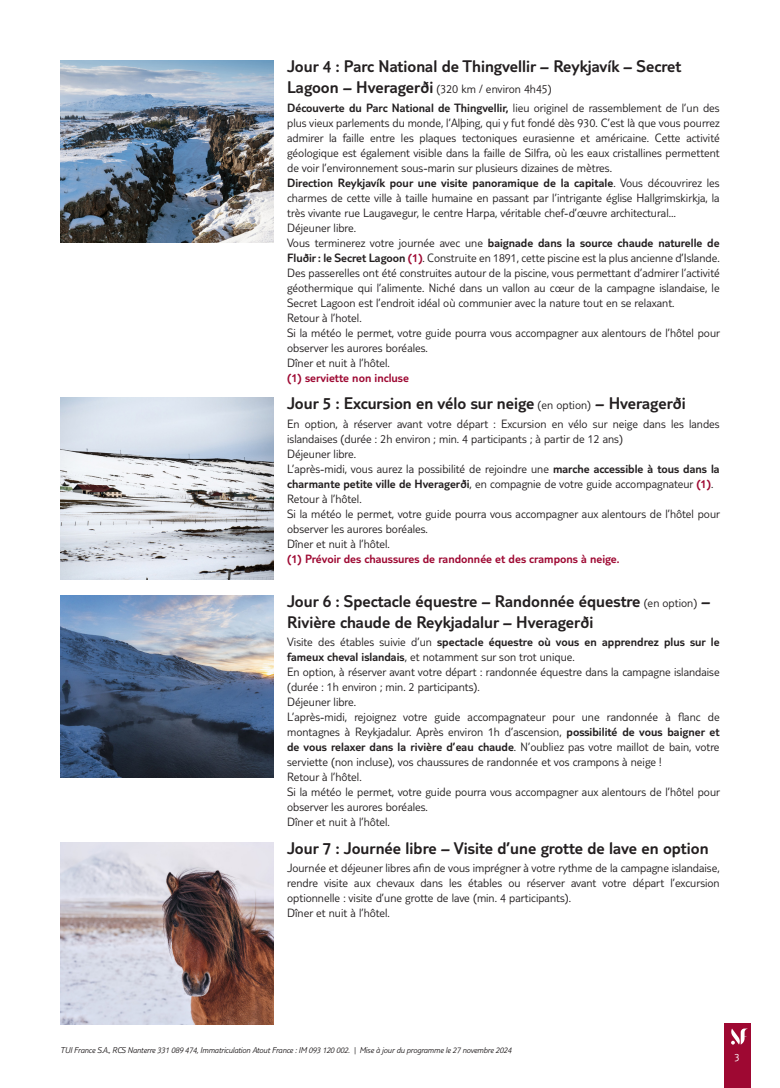
<style>
.page{position:relative;width:780px;height:1088px;background:#fff}
.page>*{position:absolute;margin:0;border:0;box-sizing:border-box;transform-origin:0 0}
.t1{font:300 17.5px/21px "TUI Type";color:#231f20}
.t2{font:300 12.5px/15px "TUI Type";color:#231f20}
.t3{font:300 12.5px "TUI Type";color:#9e0832}
.t4{font:300 11.25px "TUI Type";color:#fff}
.t5{font:italic 300 8.75px "TUI Type";letter-spacing:-.02em;color:#231f20}
.s1{font-size:17.5px}
.s2{font-style:inherit}
.s3{color:#9e0832}
.s4{font-size:12.5px}
</style>
<div class="page">
<div style="left:724px;top:1023px;width:26px;height:65px;background:#9e0832"></div>
<svg style="left:731px;top:1028px;width:17px;height:16px"></svg>
<img style="left:60px;top:60px;width:213px;height:182px">
<img style="left:60px;top:397px;width:213px;height:182px">
<img style="left:60px;top:595px;width:213px;height:182px">
<img style="left:60px;top:842px;width:213px;height:182px">
<h1 class="t1" style="left:287px;top:55px;width:395px">Jour 4 : Parc National de Thingvellir – Reykjavík – Secret</h1>
<p class="t2" style="left:287px;top:79px;width:434px;line-height:18.5px"><span class="s1">Lagoon – Hveragerði</span> (320 km / environ 4h45)<br><span class="s2">Découverte du Parc National de Thingvellir,</span> lieu originel de rassemblement de l’un des</p>
<p class="t2" style="left:287px;top:115px;width:434px">plus vieux parlements du monde, l’Alþing, qui y fut fondé dès 930. C’est là que vous pourrez admirer la faille entre les plaques tectoniques eurasienne et américaine. Cette activité géologique est également visible dans la faille de Silfra, où les eaux cristallines permettent de voir l’environnement sous-marin sur plusieurs dizaines de mètres.<br><span class="s2">Direction Reykjavík pour une visite panoramique de la capitale</span>. Vous découvrirez les charmes de cette ville à taille humaine en passant par l’intrigante église Hallgrimskirkja, la très vivante rue Laugavegur, le centre Harpa, véritable chef-d’œuvre architectural… Déjeuner libre.<br>Vous terminerez votre journée avec une <span class="s2">baignade dans la source chaude naturelle de Fluðir : le Secret Lagoon</span> <span class="s3">(1)</span>. Construite en 1891, cette piscine est la plus ancienne d’Islande.<br>Des passerelles ont été construites autour de la piscine, vous permettant d’admirer l’activité géothermique qui l’alimente. Niché dans un vallon au cœur de la campagne islandaise, le Secret Lagoon est l’endroit idéal où communier avec la nature tout en se relaxant.<br>Retour à l’hotel.<br>Si la météo le permet, votre guide pourra vous accompagner aux alentours de l’hôtel pour observer les aurores boréales.<br>Dîner et nuit à l’hôtel.</p>
<p class="t3" style="left:287px;top:370px;width:123px">(1) serviette non incluse</p>
<h1 class="t1" style="left:287px;top:392px;width:400px">Jour 5 : Excursion en vélo sur neige <span class="s4">(en option)</span> – Hveragerði</h1>
<p class="t2" style="left:287px;top:416px;width:434px">En option, à réserver avant votre départ : Excursion en vélo sur neige dans les landes islandaises (durée : 2h environ ; min. 4 participants ; à partir de 12 ans)<br>Déjeuner libre.<br>L’après-midi, vous aurez la possibilité de rejoindre une <span class="s2">marche accessible à tous dans la charmante petite ville de Hveragerði</span>, en compagnie de votre guide accompagnateur <span class="s3">(1)</span>.<br>Retour à l’hôtel.<br>Si la météo le permet, votre guide pourra vous accompagner aux alentours de l’hôtel pour observer les aurores boréales.<br>Dîner et nuit à l’hôtel.</p>
<p class="t3" style="left:287px;top:551px;width:334px">(1) Prévoir des chaussures de randonnée et des crampons à neige.</p>
<h1 class="t1" style="left:287px;top:590px;width:424px">Jour 6 : Spectacle équestre – Randonnée équestre <span class="s4">(en option)</span> –<br>Rivière chaude de Reykjadalur – Hveragerði</h1>
<p class="t2" style="left:287px;top:634px;width:434px">Visite des étables suivie d’un <span class="s2">spectacle équestre où vous en apprendrez plus sur le fameux cheval islandais</span>, et notamment sur son trot unique.<br>En option, à réserver avant votre départ : randonnée équestre dans la campagne islandaise (durée : 1h environ ; min. 2 participants).<br>Déjeuner libre.<br>L’après-midi, rejoignez votre guide accompagnateur pour une randonnée à flanc de montagnes à Reykjadalur. Après environ 1h d’ascension, <span class="s2">possibilité de vous baigner et de vous relaxer dans la rivière d’eau chaude</span>. N’oubliez pas votre maillot de bain, votre serviette (non incluse), vos chaussures de randonnée et vos crampons à neige !<br>Retour à l’hôtel.<br>Si la météo le permet, votre guide pourra vous accompagner aux alentours de l’hôtel pour observer les aurores boréales.<br>Dîner et nuit à l’hôtel.</p>
<h1 class="t1" style="left:287px;top:837px;width:423px">Jour 7 : Journée libre – Visite d’une grotte de lave en option</h1>
<p class="t2" style="left:287px;top:860px;width:434px">Journée et déjeuner libres afin de vous imprégner à votre rythme de la campagne islandaise, rendre visite aux chevaux dans les étables ou réserver avant votre départ l’excursion optionnelle : visite d’une grotte de lave (min. 4 participants).<br>Dîner et nuit à l’hôtel.</p>
<p class="t5" style="left:60px;top:1045px;width:452px">TUI France S.A., RCS Nanterre 331 089 474, Immatriculation Atout France : IM 093 120 002. | Mise à jour du programme le 27 novembre 2024</p>
<p class="t4" style="left:734px;top:1050px;width:7px">3</p>
</div>
